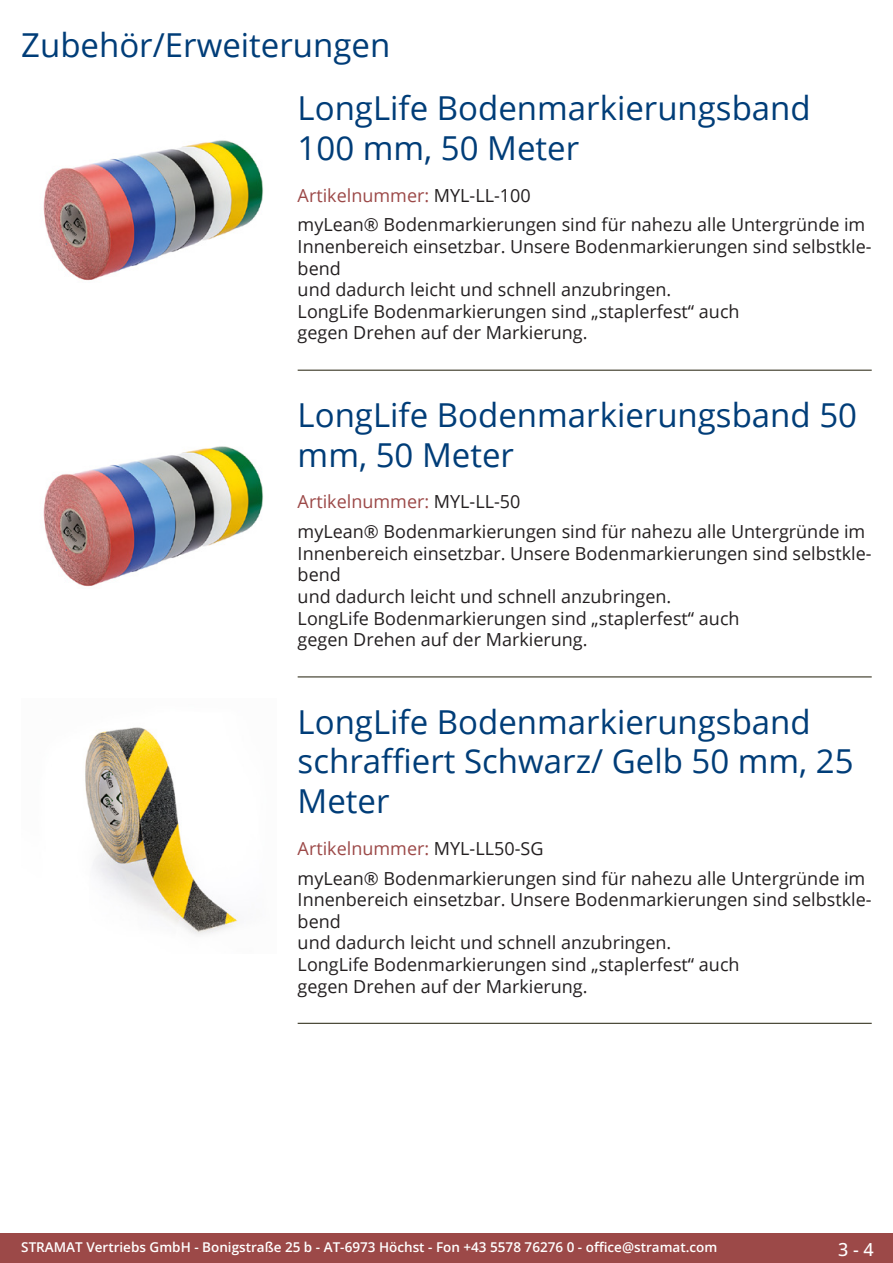
<style>
.page{position:relative;width:893px;height:1263px;background:#fff}
.page>*{position:absolute;margin:0;border:0;box-sizing:border-box;transform-origin:0 0}
.Produkttitel{font:33px/39.6px "Open Sans";color:#003d78}
.RastTitel{font:33px "Open Sans";color:#003d78}
.Beschreibung_Text{font:18px/21.6px "Open Sans";color:#231f20}
.TechDaten_Überschrif{font:18px "Open Sans";color:#9c4948}
.t1{font:500 18px "Open Sans";color:#fff}
.t2{font:600 13.5px "Open Sans";color:#fff}
.s1{color:#231f20}
</style>
<div class="page">
<div style="left:0;top:1233px;width:893px;height:30px;background:#9c4948"></div>
<hr style="left:298px;top:370px;width:574px;height:1px;background:#201d08">
<hr style="left:298px;top:677px;width:574px;height:1px;background:#201d08">
<hr style="left:298px;top:1023px;width:574px;height:1px;background:#201d08">
<img style="left:43px;top:140px;width:220px;height:141px">
<img style="left:43px;top:446px;width:220px;height:141px">
<img style="left:85px;top:727px;width:153px;height:208px">
<p class="RastTitel" style="left:21px;top:22px;width:370px">Zubehör/Erweiterungen</p>
<p class="Produkttitel" style="left:298px;top:88px;width:515px">LongLife Bodenmarkierungsband<br>100 mm, 50 Meter</p>
<p class="TechDaten_Überschrif" style="left:298px;top:183px;width:235px">Artikelnummer: <span class="s1">MYL-LL-100</span></p>
<p class="Beschreibung_Text" style="left:298px;top:214px;width:574px">myLean® Bodenmarkierungen sind fü r nahezu alle Untergrü nde im Innenbereich einsetzbar. Unsere Bodenmarkierungen sind selbstkle&shy;bend<br>und dadurch leicht und schnell anzubringen.<br>LongLife Bodenmarkierungen sind „staplerfest“ auch<br>gegen Drehen auf der Markierung.</p>
<p class="Produkttitel" style="left:298px;top:394px;width:561px">LongLife Bodenmarkierungsband 50 mm, 50 Meter</p>
<p class="TechDaten_Überschrif" style="left:298px;top:489px;width:224px">Artikelnummer: <span class="s1">MYL-LL-50</span></p>
<p class="Beschreibung_Text" style="left:298px;top:520px;width:574px">myLean® Bodenmarkierungen sind fü r nahezu alle Untergrü nde im Innenbereich einsetzbar. Unsere Bodenmarkierungen sind selbstkle&shy;bend<br>und dadurch leicht und schnell anzubringen.<br>LongLife Bodenmarkierungen sind „staplerfest“ auch<br>gegen Drehen auf der Markierung.</p>
<p class="Produkttitel" style="left:298px;top:701px;width:557px">LongLife Bodenmarkierungsband schraffiert Schwarz/ Gelb 50 mm, 25<br>Meter</p>
<p class="TechDaten_Überschrif" style="left:298px;top:836px;width:247px">Artikelnummer: <span class="s1">MYL-LL50-SG</span></p>
<p class="Beschreibung_Text" style="left:298px;top:867px;width:574px">myLean® Bodenmarkierungen sind fü r nahezu alle Untergrü nde im Innenbereich einsetzbar. Unsere Bodenmarkierungen sind selbstkle&shy;bend<br>und dadurch leicht und schnell anzubringen.<br>LongLife Bodenmarkierungen sind „staplerfest“ auch<br>gegen Drehen auf der Markierung.</p>
<p class="t2" style="left:21px;top:1238px;width:698px">STRAMAT Vertriebs GmbH - Bonigstraße 25 b - AT-6973 Höchst - Fon +43 5578 76276 0 - office@stramat.com</p>
<p class="t1" style="left:838px;top:1237px;width:37px">3 - 4</p>
</div>
